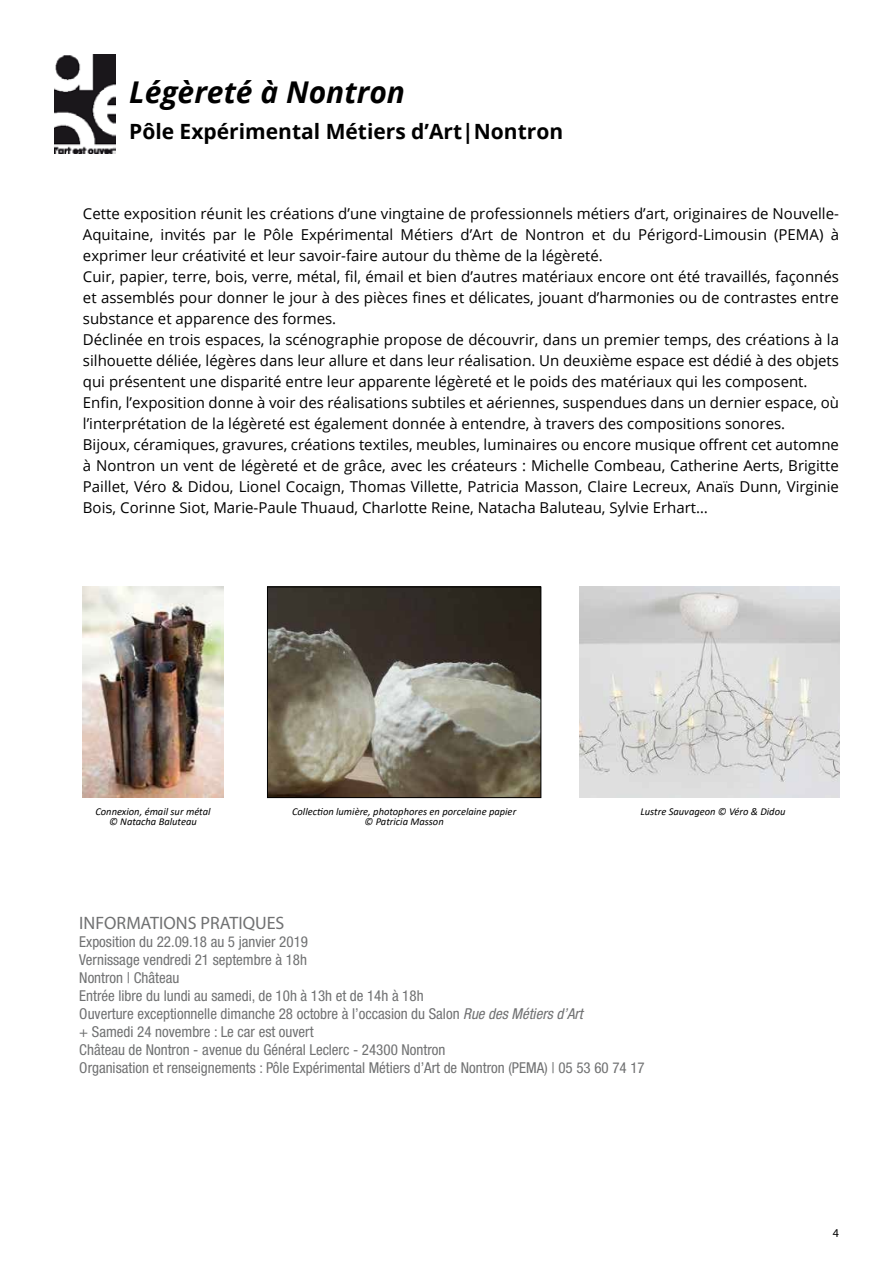
<style>
.page{position:relative;width:893px;height:1263px;background:#fff}
.page>*{position:absolute;margin:0;border:0;box-sizing:border-box;transform-origin:0 0}
.t1{font:italic 700 30px "Open Sans";color:#000}
.t2{font:700 21px "Open Sans";color:#000}
.t3{font:18px "Myriad Pro";color:#707172}
.t4{font:15px/21px "Open Sans";color:#000}
.t5{font:condensed 15px/18px "Helvetica Neue LT Std";color:#707172}
.t6{font:12px "Myriad Pro";color:#000}
.t7{font:italic 10.5px/10.5px "Calibri";color:#000;text-align:center}
.s1{font-style:italic}
</style>
<div class="page">
<img style="left:54px;top:54px;width:62px;height:99px">
<img style="left:83px;top:587px;width:140px;height:211px">
<img style="left:579px;top:587px;width:260px;height:211px">
<img style="left:269px;top:589px;width:270px;height:207px">
<div style="left:267px;top:587px;width:274px;height:211px;border:1px solid #000"></div>
<h1 class="t1" style="left:129px;top:71px;width:277px">Légèreté à Nontron</h1>
<h2 class="t2" style="left:129px;top:117px;width:435px">Pôle Expérimental Métiers d’Art|Nontron</h2>
<p class="t4" style="left:83px;top:202px;width:758px">Cette exposition réunit les créations d’une vingtaine de professionnels métiers d’art, originaires de Nouvelle-Aquitaine, invités par le Pôle Expérimental Métiers d’Art de Nontron et du Périgord-Limousin (PEMA) à exprimer leur créativité et leur savoir-faire autour du thème de la légèreté.<br>Cuir, papier, terre, bois, verre, métal, fil, émail et bien d’autres matériaux encore ont été travaillés, façonnés et assemblés pour donner le jour à des pièces fines et délicates, jouant d’harmonies ou de contrastes entre substance et apparence des formes.<br>Déclinée en trois espaces, la scénographie propose de découvrir, dans un premier temps, des créations à la silhouette déliée, légères dans leur allure et dans leur réalisation. Un deuxième espace est dédié à des objets qui présentent une disparité entre leur apparente légèreté et le poids des matériaux qui les composent.<br>Enfin, l’exposition donne à voir des réalisations subtiles et aériennes, suspendues dans un dernier espace, où l’interprétation de la légèreté est également donnée à entendre, à travers des compositions sonores.<br>Bijoux, céramiques, gravures, créations textiles, meubles, luminaires ou encore musique offrent cet automne à Nontron un vent de légèreté et de grâce, avec les créateurs : Michelle Combeau, Catherine Aerts, Brigitte Paillet, Véro &amp; Didou, Lionel Cocaign, Thomas Villette, Patricia Masson, Claire Lecreux, Anaïs Dunn, Virginie Bois, Corinne Siot, Marie-Paule Thuaud, Charlotte Reine, Natacha Baluteau, Sylvie Erhart…</p>
<p class="t7" style="left:95px;top:805px;width:117px">Connexion, émail sur métal © Natacha Baluteau</p>
<p class="t7" style="left:292px;top:805px;width:226px">Collection lumière, photophores en porcelaine papier © Patricia Masson</p>
<p class="t7" style="left:640px;top:805px;width:147px">Lustre Sauvageon © Véro &amp; Didou</p>
<p class="t3" style="left:79px;top:912px;width:207px">INFORMATIONS PRATIQUES</p>
<p class="t5" style="left:79px;top:932px;width:567px">Exposition du 22.09.18 au 5 janvier 2019<br>Vernissage vendredi 21 septembre à 18h<br>Nontron | Château<br>Entrée libre du lundi au samedi, de 10h à 13h et de 14h à 18h<br>Ouverture exceptionnelle dimanche 28 octobre à l’occasion du Salon <span class="s1">Rue des Métiers d’Art<br></span>+ Samedi 24 novembre : Le car est ouvert<br>Château de Nontron - avenue du Général Leclerc - 24300 Nontron<br>Organisation et renseignements : Pôle Expérimental Métiers d’Art de Nontron (PEMA) | 05 53 60 74 17</p>
<p class="t6" style="left:833px;top:1226px;width:8px">4</p>
</div>
